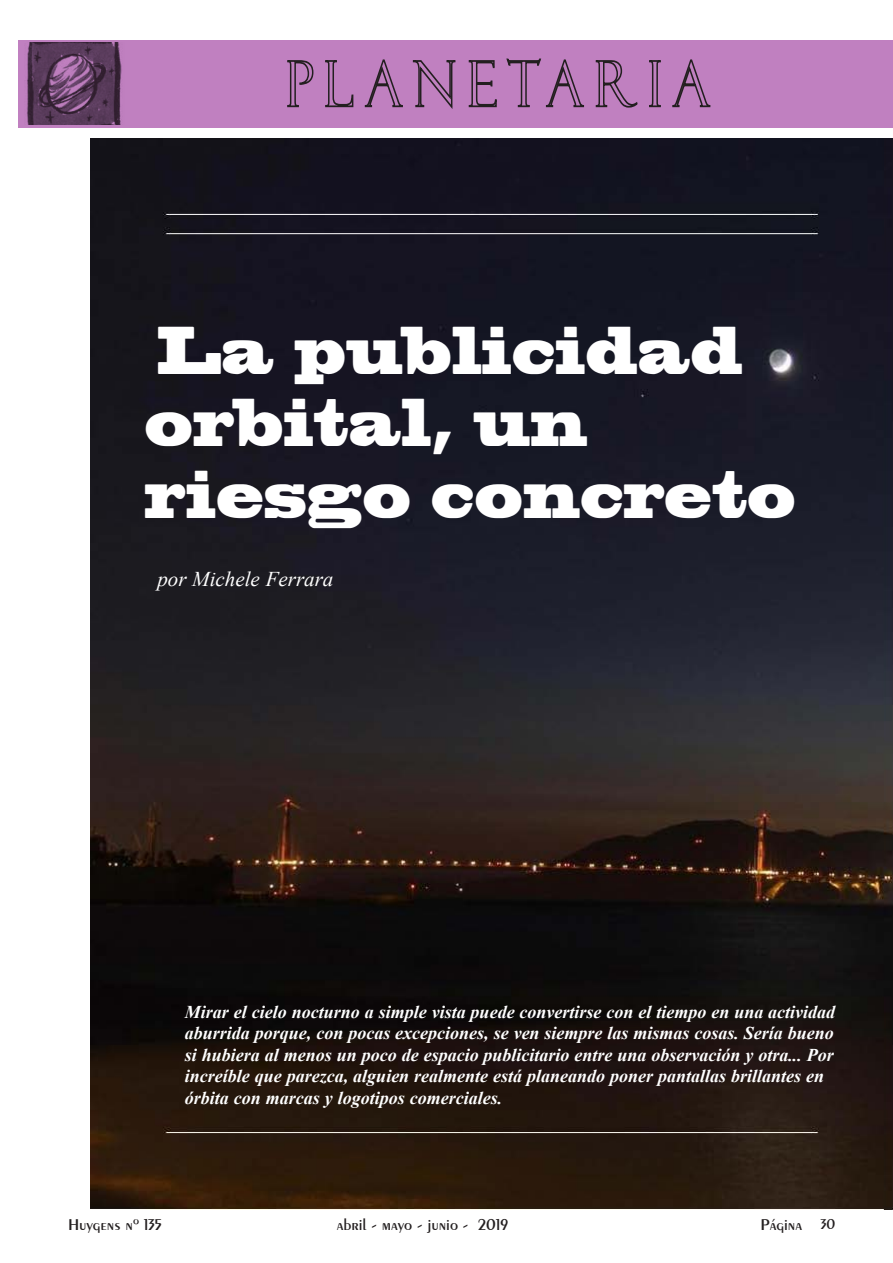
<style>
.page{position:relative;width:893px;height:1263px;background:#fff}
.page>*{position:absolute;margin:0;border:0;box-sizing:border-box;transform-origin:0 0}
.t1{font:63px/72px "Blackoak Std";color:#fff;scale:.57 1}
.t2{font:italic 21px "Times New Roman";color:#fff}
.t3{font:italic 700 18px/21.6px "Times New Roman";color:#fff}
.t4{font:600 16.5px "Exotic 350 BT";color:#231f20}
.s1{font-size:15px}
</style>
<div class="page">
<div style="left:18px;top:40px;width:875px;height:88px;background:#c080c0"></div>
<svg style="left:287px;top:60px;width:27px;height:48px"></svg>
<svg style="left:325px;top:60px;width:29px;height:48px"></svg>
<svg style="left:364px;top:59px;width:39px;height:49px"></svg>
<svg style="left:412px;top:60px;width:44px;height:49px"></svg>
<svg style="left:468px;top:60px;width:29px;height:48px"></svg>
<svg style="left:506px;top:58px;width:78px;height:50px"></svg>
<svg style="left:595px;top:60px;width:43px;height:48px"></svg>
<svg style="left:649px;top:60px;width:12px;height:48px"></svg>
<svg style="left:672px;top:59px;width:39px;height:49px"></svg>
<img style="left:27px;top:43px;width:95px;height:82px">
<img style="left:90px;top:138px;width:803px;height:1072px">
<h1 class="t1" style="left:145px;top:314px;width:1144px">La publicidad orbital, un riesgo concreto</h1>
<p class="t2" style="left:157px;top:564px;width:178px">por Michele Ferrara</p>
<p class="t3" style="left:185px;top:1000px;width:652px">Mirar el cielo nocturno a simple vista puede convertirse con el tiempo en una actividad aburrida porque, con pocas excepciones, se ven siempre las mismas cosas. Sería bueno si hubiera al menos un poco de espacio publicitario entre una observación y otra... Por increíble que parezca, alguien realmente está planeando poner pantallas brillantes en órbita con marcas y logotipos comerciales.</p>
<p class="t4" style="left:68px;top:1215px;width:96px">Huygens nº 135</p>
<p class="t4" style="left:337px;top:1215px;width:173px">abril - mayo - junio - 2019</p>
<p class="t4" style="left:760px;top:1215px;width:76px">Página <span class="s1">30</span></p>
</div>
